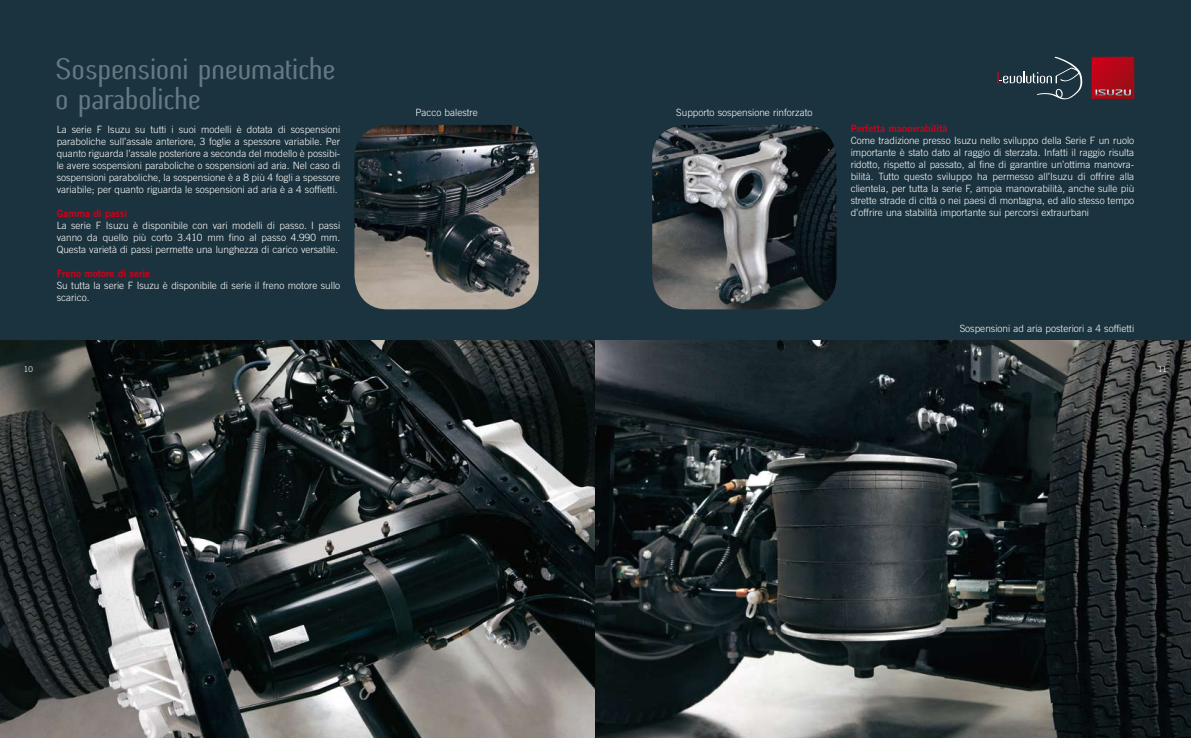
<style>
.page{position:relative;width:1191px;height:738px;background:#fff}
.page>*{position:absolute;margin:0;border:0;box-sizing:border-box;transform-origin:0 0}
.t1{font:30px/30px "Butter unsalted";color:#637a85}
.t2{font:300 10px/12px "Trade Gothic LT Std";color:#fff;text-align:justify}
.t3{font:10px "Trade Gothic LT Std Bd 2";color:#d10019}
.t4{font:300 8px "Trade Gothic LT Std";color:#fff}
</style>
<div class="page">
<div style="left:0;top:0;width:1191px;height:737px;background:#1b333e"></div>
<img style="left:0;top:340px;width:1191px;height:397px">
<img style="left:354px;top:125px;width:185px;height:184px">
<img style="left:652px;top:125px;width:184px;height:184px">
<svg style="left:1091px;top:57px;width:43px;height:42px;background:#ad1321"></svg>
<svg style="left:997px;top:57px;width:85px;height:42px"></svg>
<h1 class="t1" style="left:57px;top:55px;width:282px">Sospensioni pneumatiche o paraboliche</h1>
<p class="t2" style="left:57px;top:123px;width:285px">La serie F Isuzu su tutti i suoi modelli è dotata di sospensioni paraboliche sull’assale anteriore, 3 foglie a spessore variabile. Per quanto riguarda l’assale posteriore a seconda del modello è possibi&shy;le avere sospensioni paraboliche o sospensioni ad aria. Nel caso di sospensioni paraboliche, la sospensione è a 8 più 4 fogli a spessore variabile; per quanto riguarda le sospensioni ad aria è a 4 soffietti.</p>
<p class="t3" style="left:57px;top:207px;width:72px">Gamma di passi</p>
<p class="t2" style="left:57px;top:219px;width:285px">La serie F Isuzu è disponibile con vari modelli di passo. I passi vanno da quello più corto 3.410 mm fino al passo 4.990 mm.<br>Questa varietà di passi permette una lunghezza di carico versatile.</p>
<p class="t3" style="left:57px;top:267px;width:95px">Freno motore di serie</p>
<p class="t2" style="left:57px;top:279px;width:285px">Su tutta la serie F Isuzu è disponibile di serie il freno motore sullo scarico.</p>
<p class="t2" style="left:415px;top:107px;width:64px">Pacco balestre</p>
<p class="t2" style="left:676px;top:107px;width:138px">Supporto sospensione rinforzato</p>
<p class="t3" style="left:850px;top:122px;width:98px">Perfetta manovrabilità</p>
<p class="t2" style="left:850px;top:134px;width:285px">Come tradizione presso Isuzu nello sviluppo della Serie F un ruolo importante è stato dato al raggio di sterzata. Infatti il raggio risulta ridotto, rispetto al passato, al fine di garantire un’ottima manovra&shy;bilità. Tutto questo sviluppo ha permesso all’Isuzu di offrire alla clientela, per tutta la serie F, ampia manovrabilità, anche sulle più strette strade di città o nei paesi di montagna, ed allo stesso tempo d’offrire una stabilità importante sui percorsi extraurbani</p>
<p class="t2" style="left:959px;top:322px;width:176px">Sospensioni ad aria posteriori a 4 soffietti</p>
<p class="t4" style="left:24px;top:364px;width:10px">10</p>
<p class="t4" style="left:1158px;top:364px;width:10px">11</p>
</div>
